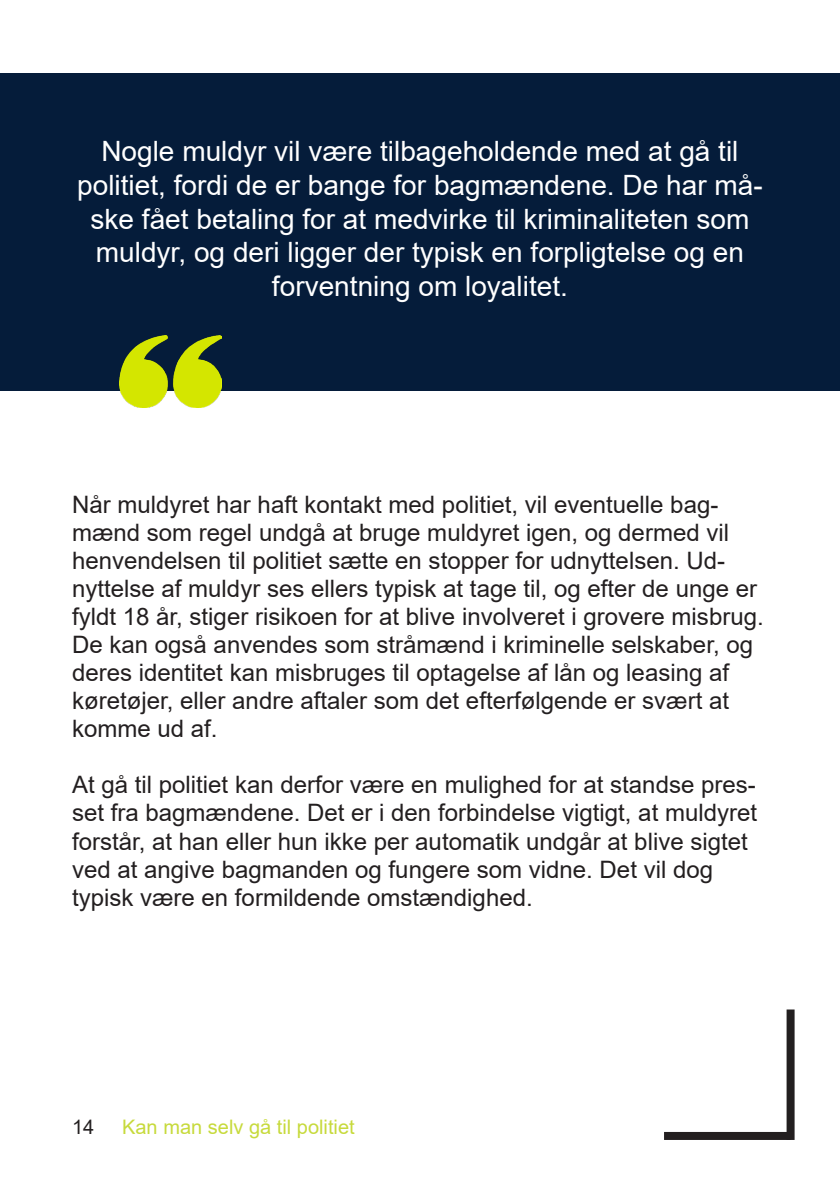
<style>
.page{position:relative;width:840px;height:1191px;background:#fff}
.page>*{position:absolute;margin:0;border:0;box-sizing:border-box;transform-origin:0 0}
.t1{font:28px/33.6px "Arial";color:#fff;text-align:center}
.Brødtekst{font:24px/28px "Arial";color:#231f20}
.t2{font:20px "Arial";color:#c7da3c}
.t3{font:20px "Arial";color:#231f20}
</style>
<div class="page">
<div style="left:0;top:73px;width:839px;height:317px;background:#051c3a"></div>
<img style="left:119px;top:335px;width:102px;height:73px">
<div style="left:663px;top:1132px;width:127px;height:8px;background:#231f20"></div>
<div style="left:786px;top:1009px;width:8px;height:131px;background:#231f20"></div>
<p class="t1" style="left:77px;top:134px;width:686px">Nogle muldyr vil være tilbageholdende med at gå til politiet, fordi de er bange for bagmændene. De har må&shy;ske fået betaling for at medvirke til kriminaliteten som muldyr, og deri ligger der typisk en forpligtelse og en forventning om loyalitet.</p>
<p class="Brødtekst" style="left:72px;top:491px;width:692px">Når muldyret har haft kontakt med politiet, vil eventuelle bag&shy;mænd som regel undgå at bruge muldyret igen, og dermed vil henvendelsen til politiet sætte en stopper for udnyttelsen. Ud&shy;nyttelse af muldyr ses ellers typisk at tage til, og efter de unge er fyldt 18 år, stiger risikoen for at blive involveret i grovere misbrug.<br>De kan også anvendes som stråmænd i kriminelle selskaber, og deres identitet kan misbruges til optagelse af lån og leasing af køretøjer, eller andre aftaler som det efterfølgende er svært at komme ud af.</p>
<p class="Brødtekst" style="left:72px;top:771px;width:686px">At gå til politiet kan derfor være en mulighed for at standse pres&shy;set fra bagmændene. Det er i den forbindelse vigtigt, at muldyret forstår, at han eller hun ikke per automatik undgår at blive sigtet ved at angive bagmanden og fungere som vidne. Det vil dog typisk være en formildende omstændighed.</p>
<p class="t3" style="left:72px;top:1112px;width:24px">14</p>
<p class="t2" style="left:122px;top:1112px;width:234px">Kan man selv gå til politiet</p>
</div>
